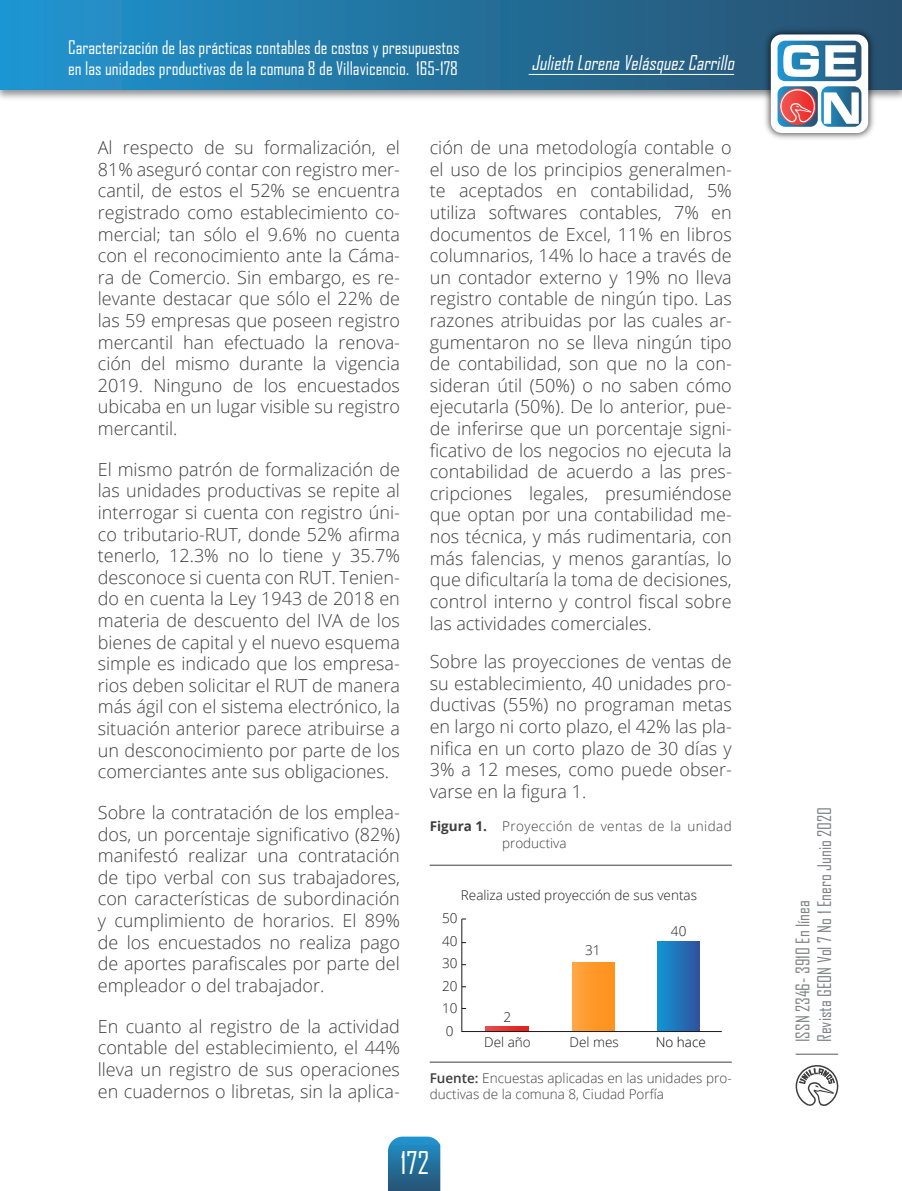
<style>
.page{position:relative;width:902px;height:1191px;background:#fff}
.page>*{position:absolute;margin:0;border:0;box-sizing:border-box;transform-origin:0 0}
.t1{font:30px "Agency FB";color:#fff}
.t2{font:italic 19.5px "Agency FB";color:#fff}
.Cuerpo_de_Texto{font:300 18px/21.6px "Open Sans";color:#3e3e3f;text-align:justify}
.t3{font:18px/21.6px "Agency FB";color:#fff}
.t4{font:18px/21.6px "Agency FB";color:#808285}
.Cuerpo_de_tablas{font:300 13.5px/16.5px "Open Sans";color:#3e3e3f}
.t5{font:300 13.5px/22.5px "Open Sans";color:#1a1a1a;text-align:justify}
.Titulo_grafico{font:300 13.5px/16.5px "Open Sans";letter-spacing:.03em;color:#3e3e3f}
.t6{font:300 13.5px "Open Sans";color:#000}
.s1{font-weight:700}
.s2{font-weight:600}
</style>
<div class="page">
<img style="left:0;top:0;width:715px;height:99px">
<svg style="left:1px;top:0;width:714px;height:89px;background:#2278a7"></svg>
<img style="left:715px;top:0;width:186px;height:139px">
<div style="left:770px;top:34px;width:98px;height:99px;background:#fdfdfd;border-radius:11px"></div>
<svg style="left:777px;top:41px;width:84px;height:86px"></svg>
<svg style="left:388px;top:1136px;width:52px;height:55px;background:#2b77a2"></svg>
<hr style="left:528px;top:74px;width:206px;height:1px;background:#fff">
<hr style="left:795px;top:1053px;width:43px;height:1px;background:#57585a">
<svg style="left:795px;top:1065px;width:43px;height:41px"></svg>
<hr style="left:429px;top:865px;width:302px;height:1px;background:#3e3e3f">
<hr style="left:429px;top:1061px;width:302px;height:1px;background:#3e3e3f">
<svg style="left:461px;top:918px;width:261px;height:114px"></svg>
<p class="t3" style="left:68px;top:36px;width:393px">Caracterización de las prácticas contables de costos y presupuestos en las unidades productivas de la comuna 8 de Villavicencio. 165-178</p>
<p class="t2" style="left:531px;top:51px;width:208px">JuliethLorenaVelásquezCarrillo</p>
<p class="Cuerpo_de_Texto" style="left:98px;top:136px;width:303px">Al respecto de su formalización, el 81% aseguró contar con registro mer&shy;cantil, de estos el 52% se encuentra registrado como establecimiento co&shy;mercial; tan sólo el 9.6% no cuenta con el reconocimiento ante la Cáma&shy;ra de Comercio. Sin embargo, es re&shy;levante destacar que sólo el 22% de las 59 empresas que poseen registro mercantil han efectuado la renova&shy;ción del mismo durante la vigencia 2019. Ninguno de los encuestados ubicaba en un lugar visible su registro mercantil.</p>
<p class="Cuerpo_de_Texto" style="left:98px;top:458px;width:303px">El mismo patrón de formalización de las unidades productivas se repite al interrogar si cuenta con registro úni&shy;co tributario-RUT, donde 52% afirma tenerlo, 12.3% no lo tiene y 35.7% desconoce si cuenta con RUT. Tenien&shy;do en cuenta la Ley 1943 de 2018 en materia de descuento del IVA de los bienes de capital y el nuevo esquema simple es indicado que los empresa&shy;rios deben solicitar el RUT de manera más ágil con el sistema electrónico, la situación anterior parece atribuirse a un desconocimiento por parte de los comerciantes ante sus obligaciones.</p>
<p class="Cuerpo_de_Texto" style="left:98px;top:801px;width:303px">Sobre la contratación de los emplea&shy;dos, un porcentaje significativo (82%) manifestó realizar una contratación de tipo verbal con sus trabajadores, con características de subordinación y cumplimiento de horarios. El 89% de los encuestados no realiza pago de aportes parafiscales por parte del empleador o del trabajador.</p>
<p class="Cuerpo_de_Texto" style="left:98px;top:1014px;width:303px">En cuanto al registro de la actividad contable del establecimiento, el 44% lleva un registro de sus operaciones en cuadernos o libretas, sin la aplica-</p>
<p class="Cuerpo_de_Texto" style="left:429px;top:136px;width:303px">ción de una metodología contable o el uso de los principios generalmen&shy;te aceptados en contabilidad, 5% utiliza softwares contables, 7% en documentos de Excel, 11% en libros columnarios, 14% lo hace a través de un contador externo y 19% no lleva registro contable de ningún tipo. Las razones atribuidas por las cuales ar&shy;gumentaron no se lleva ningún tipo de contabilidad, son que no la con&shy;sideran útil (50%) o no saben cómo ejecutarla (50%). De lo anterior, pue&shy;de inferirse que un porcentaje signi&shy;ficativo de los negocios no ejecuta la contabilidad de acuerdo a las pres&shy;cripciones legales, presumiéndose que optan por una contabilidad me&shy;nos técnica, y más rudimentaria, con más falencias, y menos garantías, lo que dificultaría la toma de decisiones, control interno y control fiscal sobre las actividades comerciales.</p>
<p class="Cuerpo_de_Texto" style="left:429px;top:650px;width:303px">Sobre las proyecciones de ventas de su establecimiento, 40 unidades pro&shy;ductivas (55%) no programan metas en largo ni corto plazo, el 42% las pla&shy;nifica en un corto plazo de 30 días y 3% a 12 meses, como puede obser&shy;varse en la figura 1.</p>
<p class="Titulo_grafico" style="left:502px;top:817px;width:231px;text-indent:-72px"><span class="s1">Figura 1.</span> Proyección de ventas de la unidad productiva</p>
<p class="t5" style="left:461px;top:884px;width:237px">Realiza usted proyección de sus ventas</p>
<p class="t5" style="left:442px;top:907px;width:17px">50<br>40<br>30<br>20<br>10<br>0</p>
<p class="t5" style="left:671px;top:919px;width:17px">40</p>
<p class="t5" style="left:585px;top:938px;width:17px">31</p>
<p class="t5" style="left:503px;top:1005px;width:9px">2</p>
<p class="t6" style="left:655px;top:1033px;width:52px">No hace</p>
<p class="Cuerpo_de_tablas" style="left:429px;top:1069px;width:303px"><span class="s2">Fuente:</span> Encuestas aplicadas en las unidades pro&shy;ductivas de la comuna 8, Ciudad Porfía</p>
<p class="t5" style="left:569px;top:1031px;width:51px">Del mes</p>
<p class="t5" style="left:484px;top:1031px;width:48px">Del año</p>
<h1 class="t1" style="left:400px;top:1144px;width:30px">172</h1>
<p class="t4" style="left:791px;top:1042px;width:236px;rotate:-90deg">ISSN 2346- 3910 En línea<br>Revista GEON Vol 7 No 1 Enero Junio 2020</p>
</div>
